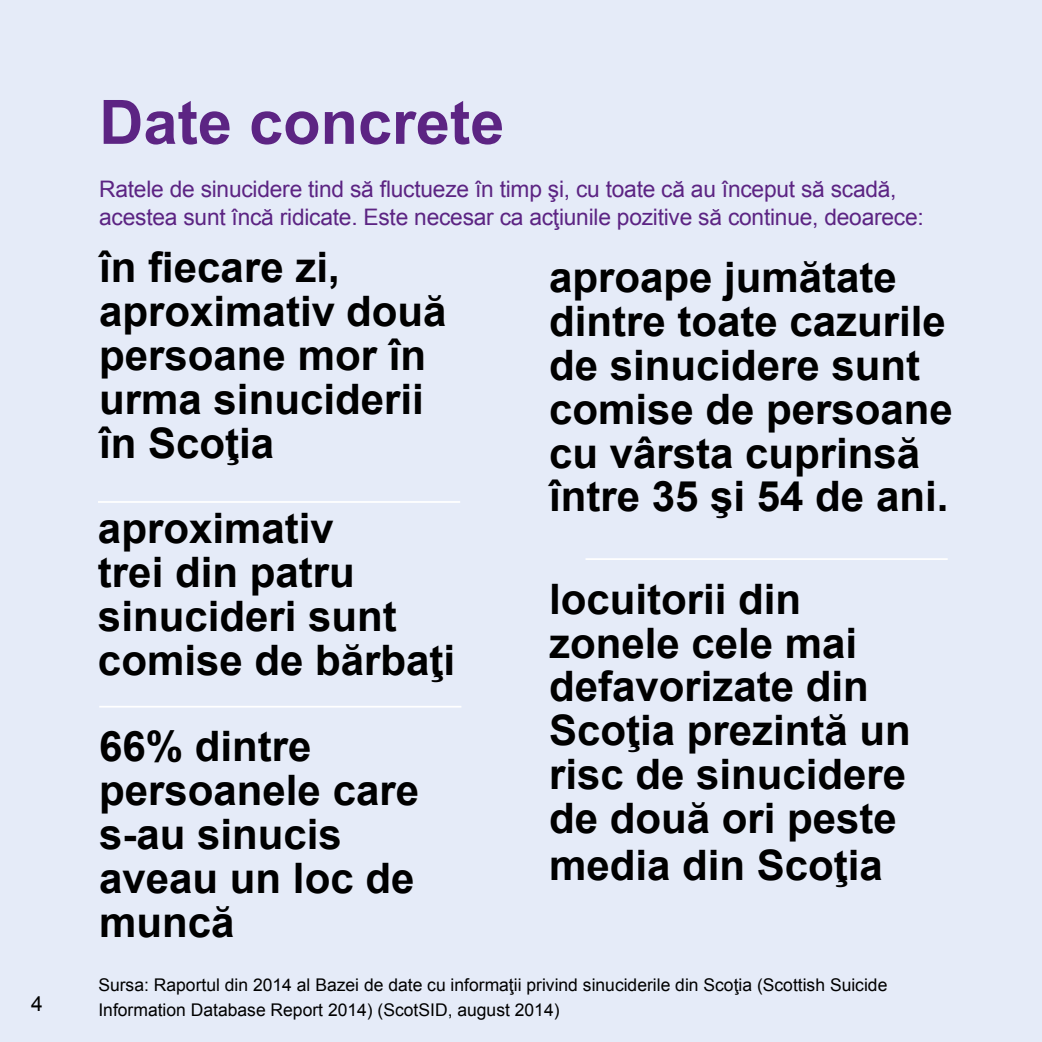
<style>
.page{position:relative;width:1042px;height:1042px;background:#e5ebf8}
.page>*{position:absolute;margin:0;border:0;box-sizing:border-box;transform-origin:0 0}
.t1{font:700 61.25px "Arial";color:#5c2483}
.t2{font:700 42px/43.8px "Arial";color:#000}
.t3{font:22.75px/28px "Arial";letter-spacing:-.01em;color:#5c2483}
.t4{font:21px "Arial";color:#000}
.t5{font:17.5px "Arial";color:#000}
</style>
<div class="page">
<hr style="left:98px;top:501px;width:362px;height:2px;background:#fff">
<hr style="left:99px;top:706px;width:362px;height:1px;background:#fff">
<hr style="left:585px;top:558px;width:362px;height:2px;background:#fff">
<h1 class="t1" style="left:99px;top:81px;width:407px">Date concrete</h1>
<p class="t3" style="left:99px;top:175px;width:826px">Ratele de sinucidere tind să fluctueze în timp şi, cu toate că au început să scadă, acestea sunt încă ridicate. Este necesar ca acţiunile pozitive să continue, deoarece:</p>
<p class="t2" style="left:99px;top:247px;width:349px">în fiecare zi, aproximativ două persoane mor în urma sinuciderii în Scoţia</p>
<p class="t2" style="left:549px;top:257px;width:405px">aproape jumătate dintre toate cazurile de sinucidere sunt comise de persoane cu vârsta cuprinsă între 35 şi 54 de ani.</p>
<p class="t2" style="left:98px;top:508px;width:359px">aproximativ<br>trei din patru sinucideri sunt comise de bărbaţi</p>
<p class="t2" style="left:549px;top:578px;width:363px;line-height:44.3px">locuitorii din zonele cele mai defavorizate din<br>Scoţia prezintă un risc de sinucidere de două ori peste media din Scoţia</p>
<p class="t2" style="left:99px;top:726px;width:321px">66% dintre persoanele care s-au sinucis aveau un loc de muncă</p>
<p class="t5" style="left:98px;top:974px;width:790px">Sursa: Raportul din 2014 al Bazei de date cu informaţii privind sinuciderile din Scoţia (Scottish Suicide</p>
<p class="t4" style="left:31px;top:990px;width:13px">4</p>
<p class="t5" style="left:98px;top:998px;width:463px">Information Database Report 2014) (ScotSID, august 2014)</p>
</div>
